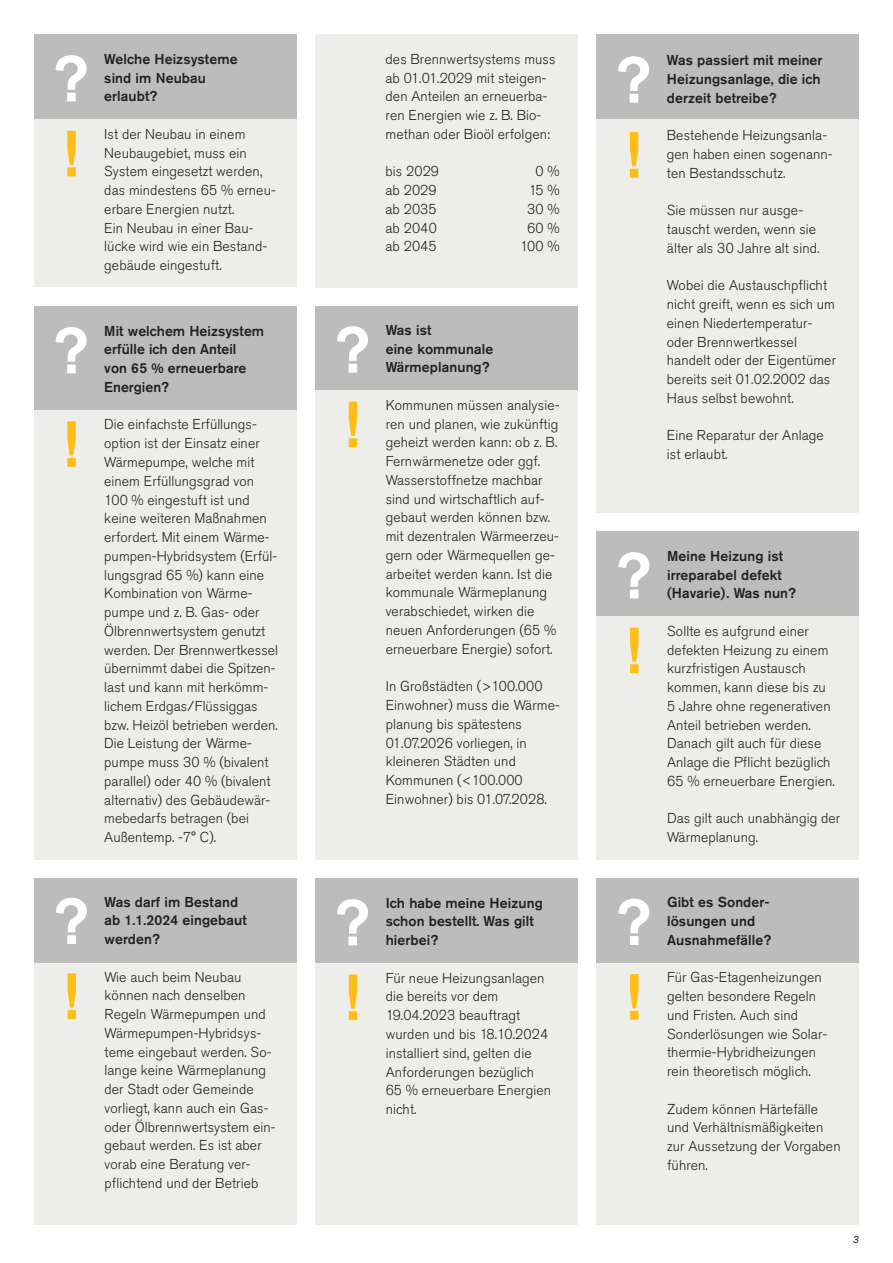
<style>
.page{position:relative;width:893px;height:1263px;background:#fff}
.page>*{position:absolute;margin:0;border:0;box-sizing:border-box;transform-origin:0 0}
.t1{font:500 64.5px "Akzidenz Grotesk Pro";color:#febe16}
.t2{font:500 64.5px "Akzidenz Grotesk Pro";color:#fff}
.t3{font:300 14.25px/18.8px "Akzidenz Grotesk Pro";letter-spacing:.01em;color:#222021}
.t4{font:500 14.25px/18.8px "Akzidenz Grotesk Pro";letter-spacing:.01em;color:#222021}
.t5{font:italic 10.5px "Akzidenz Grotesk Pro";color:#222021}
</style>
<div class="page">
<div style="left:597px;top:878px;width:262px;height:347px;background:#ededea"></div>
<div style="left:315px;top:878px;width:263px;height:347px;background:#ededea"></div>
<div style="left:597px;top:34px;width:262px;height:478px;background:#ededea"></div>
<div style="left:315px;top:306px;width:263px;height:553px;background:#ededea"></div>
<div style="left:34px;top:878px;width:263px;height:347px;background:#ededea"></div>
<div style="left:34px;top:306px;width:262px;height:553px;background:#ededea"></div>
<div style="left:34px;top:34px;width:262px;height:253px;background:#ededea"></div>
<div style="left:34px;top:34px;width:263px;height:84px;background:#bdbcbc"></div>
<div style="left:597px;top:34px;width:262px;height:84px;background:#bdbcbc"></div>
<div style="left:34px;top:306px;width:262px;height:103px;background:#bdbcbc"></div>
<div style="left:315px;top:306px;width:263px;height:84px;background:#bdbcbc"></div>
<div style="left:34px;top:878px;width:262px;height:84px;background:#bdbcbc"></div>
<div style="left:315px;top:878px;width:263px;height:84px;background:#bdbcbc"></div>
<div style="left:597px;top:878px;width:262px;height:84px;background:#bdbcbc"></div>
<div style="left:315px;top:34px;width:263px;height:253px;background:#ededea"></div>
<div style="left:597px;top:531px;width:262px;height:328px;background:#ededea"></div>
<div style="left:597px;top:531px;width:262px;height:84px;background:#bdbcbc"></div>
<h1 class="t2" style="left:52px;top:56px;width:38px">?</h1>
<h1 class="t1" style="left:62px;top:131px;width:18px">!</h1>
<p class="t4" style="left:104px;top:51px;width:135px">Welche Heizsysteme sind im Neubau erlaubt?</p>
<p class="t3" style="left:104px;top:126px;width:173px">Ist der Neubau in einem<br>Neubaugebiet, muss ein<br>System eingesetzt werden, das mindestens 65 % erneu&shy;erbare Energien nutzt.<br>Ein Neubau in einer Bau&shy;lücke wird wie ein Bestand&shy;gebäude eingestuft.</p>
<h1 class="t2" style="left:52px;top:328px;width:38px">?</h1>
<h1 class="t1" style="left:62px;top:421px;width:18px">!</h1>
<p class="t4" style="left:104px;top:322px;width:161px">Mit welchem Heizsystem erfülle ich den Anteil<br>von 65 % erneuerbare<br>Energien?</p>
<p class="t3" style="left:104px;top:417px;width:175px">Die einfachste Erfüllungs&shy;option ist der Einsatz einer<br>Wärmepumpe, welche mit einem Erfüllungsgrad von<br>100 % eingestuft ist und keine weiteren Maßnahmen erfordert. Mit einem Wärme&shy;pumpen-Hybridsystem (Erfül&shy;lungsgrad 65 %) kann eine<br>Kombination von Wärme&shy;pumpe und z. B. Gas- oder<br>Ölbrennwertsystem genutzt werden. Der Brennwertkessel übernimmt dabei die Spitzen&shy;last und kann mit herkömm&shy;lichem Erdgas/Flüssiggas bzw. Heizöl betrieben werden.<br>Die Leistung der Wärme&shy;pumpe muss 30 % (bivalent parallel) oder 40 % (bivalent alternativ) des Gebäudewär&shy;mebedarfs betragen (bei<br>Außentemp. -7° C).</p>
<p class="t3" style="left:386px;top:51px;width:171px">des Brennwertsystems muss ab 01.01.2029 mit steigen&shy;den Anteilen an erneuerba&shy;ren Energien wie z. B. Bio&shy;methan oder Bioöl erfolgen:</p>
<p class="t3" style="left:386px;top:164px;width:55px">bis 2029</p>
<p class="t3" style="left:536px;top:164px;width:26px">0 %</p>
<p class="t3" style="left:386px;top:182px;width:53px">ab 2029</p>
<p class="t3" style="left:529px;top:182px;width:32px">15 %</p>
<p class="t3" style="left:386px;top:201px;width:53px">ab 2035</p>
<p class="t3" style="left:527px;top:201px;width:34px">30 %</p>
<p class="t3" style="left:386px;top:220px;width:53px">ab 2040</p>
<p class="t3" style="left:527px;top:220px;width:34px">60 %</p>
<p class="t3" style="left:386px;top:239px;width:53px">ab 2045</p>
<p class="t3" style="left:520px;top:239px;width:41px">100 %</p>
<h1 class="t2" style="left:333px;top:327px;width:38px">?</h1>
<h1 class="t1" style="left:344px;top:402px;width:18px">!</h1>
<p class="t4" style="left:386px;top:322px;width:109px">Was ist<br>eine kommunale<br>Wärmeplanung?</p>
<p class="t3" style="left:386px;top:397px;width:175px">Kommunen müssen analysie&shy;ren und planen, wie zukünftig geheizt werden kann: ob z. B.<br>Fernwärmenetze oder ggf.<br>Wasserstoffnetze machbar sind und wirtschaftlich auf&shy;gebaut werden können bzw. mit dezentralen Wärmeerzeu&shy;gern oder Wärmequellen ge&shy;arbeitet werden kann. Ist die kommunale Wärmeplanung verabschiedet, wirken die neuen Anforderungen (65 % erneuerbare Energie) sofort.</p>
<p class="t3" style="left:386px;top:679px;width:176px">In Großstädten (&gt;100.000<br>Einwohner) muss die Wärme&shy;planung bis spätestens<br>01.07.2026 vorliegen, in kleineren Städten und<br>Kommunen (&lt;100.000<br>Einwohner) bis 01.07.2028.</p>
<h1 class="t2" style="left:615px;top:57px;width:38px">?</h1>
<h1 class="t1" style="left:625px;top:132px;width:18px">!</h1>
<p class="t4" style="left:667px;top:52px;width:157px">Was passiert mit meiner<br>Heizungsanlage, die ich derzeit betreibe?</p>
<p class="t3" style="left:667px;top:128px;width:167px">Bestehende Heizungsanla&shy;gen haben einen sogenann&shy;ten Bestandsschutz.</p>
<p class="t3" style="left:667px;top:203px;width:154px">Sie müssen nur ausge - tauscht werden, wenn sie älter als 30 Jahre alt sind.</p>
<p class="t3" style="left:667px;top:278px;width:171px">Wobei die Austauschpflicht nicht greift, wenn es sich um einen Niedertemperatur&shy;oder Brennwertkessel handelt oder der Eigentümer bereits seit 01.02.2002 das<br>Haus selbst bewohnt.</p>
<p class="t3" style="left:667px;top:428px;width:158px">Eine Reparatur der Anlage ist erlaubt.</p>
<h1 class="t2" style="left:615px;top:553px;width:38px">?</h1>
<h1 class="t1" style="left:625px;top:628px;width:18px">!</h1>
<p class="t4" style="left:667px;top:547px;width:130px">Meine Heizung ist irreparabel defekt (Havarie). Was nun?</p>
<p class="t3" style="left:667px;top:623px;width:169px">Sollte es aufgrund einer defekten Heizung zu einem kurzfristigen Austausch kommen, kann diese bis zu<br>5 Jahre ohne regenerativen<br>Anteil betrieben werden.<br>Danach gilt auch für diese<br>Anlage die Pflicht bezüglich<br>65 % erneuerbare Energien.</p>
<p class="t3" style="left:667px;top:811px;width:175px">Das gilt auch unabhängig der<br>Wärmeplanung.</p>
<h1 class="t2" style="left:52px;top:898px;width:38px">?</h1>
<h1 class="t1" style="left:62px;top:973px;width:18px">!</h1>
<p class="t4" style="left:105px;top:893px;width:144px">Was darf im Bestand ab 1.1.2024 eingebaut werden?</p>
<p class="t3" style="left:105px;top:969px;width:173px">Wie auch beim Neubau können nach denselben<br>Regeln Wärmepumpen und<br>Wärmepumpen-Hybridsys&shy;teme eingebaut werden. So&shy;lange keine Wärmeplanung der Stadt oder Gemeinde vorliegt, kann auch ein Gas&shy;oder Ölbrennwertsystem ein&shy;gebaut werden. Es ist aber vorab eine Beratung ver&shy;pflichtend und der Betrieb</p>
<h1 class="t2" style="left:333px;top:900px;width:38px">?</h1>
<h1 class="t1" style="left:344px;top:974px;width:18px">!</h1>
<p class="t4" style="left:386px;top:894px;width:159px">Ich habe meine Heizung schon bestellt. Was gilt hierbei?</p>
<p class="t3" style="left:386px;top:970px;width:167px">Für neue Heizungsanlagen die bereits vor dem<br>19.04.2023 beauftragt wurden und bis 18.10.2024 installiert sind, gelten die<br>Anforderungen bezüglich<br>65 % erneuerbare Energien nicht.</p>
<h1 class="t2" style="left:615px;top:899px;width:38px">?</h1>
<h1 class="t1" style="left:625px;top:974px;width:18px">!</h1>
<p class="t4" style="left:667px;top:894px;width:106px">Gibt es Sonder&shy;lösungen und<br>Ausnahmefälle?</p>
<p class="t3" style="left:667px;top:970px;width:162px">Für Gas-Etagenheizungen gelten besondere Regeln und Fristen. Auch sind<br>Sonderlösungen wie Solar&shy;thermie-Hybridheizungen rein theoretisch möglich.</p>
<p class="t3" style="left:667px;top:1101px;width:175px">Zudem können Härtefälle und Verhältnismäßigkeiten zur Aussetzung der Vorgaben führen.</p>
<p class="t5" style="left:853px;top:1236px;width:8px">3</p>
</div>
